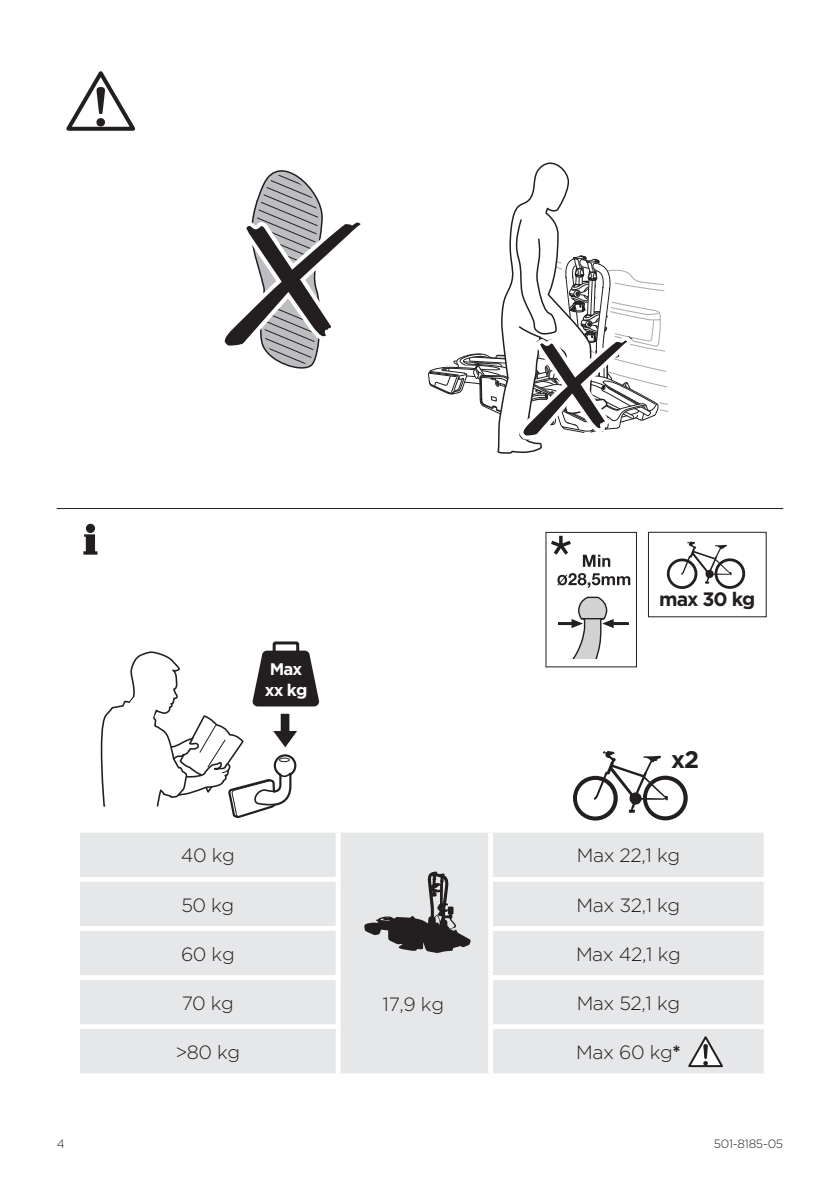
<style>
.page{position:relative;width:840px;height:1191px;background:#fff}
.page>*{position:absolute;margin:0;border:0;box-sizing:border-box;transform-origin:0 0}
.t1{font:700 24px "Thule";color:#231f20}
.t2{font:700 19.4px "Thule";letter-spacing:-.05em;color:#231f20}
.t3{font:300 19.2px "Thule";letter-spacing:-.02em;color:#231f20}
.t4{font:700 16.8px "Thule";letter-spacing:-.05em;color:#fff}
.t5{font:300 12px "Thule";letter-spacing:-.02em;color:#231f20}
.s1{font-weight:700}
</style>
<div class="page">
<svg style="left:224px;top:170px;width:137px;height:199px"></svg>
<svg style="left:428px;top:162px;width:240px;height:292px"></svg>
<svg style="left:83px;top:534px;width:14px;height:20px"></svg>
<div style="left:86px;top:524px;width:9px;height:9px;background:#231f20;border-radius:50%"></div>
<svg style="left:666px;top:541px;width:78px;height:48px"></svg>
<svg style="left:573px;top:750px;width:114px;height:70px"></svg>
<div style="left:80px;top:833px;width:683px;height:240px;background:#e6e7e9"></div>
<div style="left:335px;top:832px;width:5px;height:45px;background:#fff"></div>
<div style="left:488px;top:832px;width:5px;height:45px;background:#fff"></div>
<hr style="left:75px;top:877px;width:265px;height:4px;background:#fff">
<div style="left:335px;top:881px;width:5px;height:45px;background:#fff"></div>
<hr style="left:488px;top:877px;width:280px;height:4px;background:#fff">
<div style="left:488px;top:881px;width:5px;height:45px;background:#fff"></div>
<div style="left:75px;top:926px;width:265px;height:5px;background:#fff"></div>
<div style="left:335px;top:931px;width:5px;height:44px;background:#fff"></div>
<div style="left:488px;top:926px;width:280px;height:5px;background:#fff"></div>
<div style="left:488px;top:931px;width:5px;height:44px;background:#fff"></div>
<div style="left:75px;top:975px;width:265px;height:5px;background:#fff"></div>
<div style="left:335px;top:980px;width:5px;height:44px;background:#fff"></div>
<div style="left:488px;top:975px;width:280px;height:5px;background:#fff"></div>
<div style="left:488px;top:980px;width:5px;height:44px;background:#fff"></div>
<div style="left:75px;top:1024px;width:265px;height:5px;background:#fff"></div>
<div style="left:335px;top:1029px;width:5px;height:44px;background:#fff"></div>
<div style="left:488px;top:1024px;width:280px;height:5px;background:#fff"></div>
<div style="left:488px;top:1029px;width:5px;height:44px;background:#fff"></div>
<div style="left:272px;top:641px;width:27px;height:15px;border:3px solid #231f20"></div>
<svg style="left:100px;top:649px;width:220px;height:170px"></svg>
<div style="left:647px;top:532px;width:119px;height:85px;border:1px solid #231f20"></div>
<svg style="left:364px;top:871px;width:106px;height:82px;background:#a1a0a2"></svg>
<hr style="left:57px;top:508px;width:725px;height:1px;background:#231f20">
<svg style="left:66px;top:71px;width:69px;height:60px"></svg>
<svg style="left:685px;top:1000px;width:39px;height:68px"></svg>
<svg style="left:551px;top:536px;width:19px;height:19px"></svg>
<svg style="left:557px;top:573px;width:73px;height:15px"></svg>
<svg style="left:582px;top:555px;width:28px;height:12px"></svg>
<hr style="left:612px;top:622px;width:16px;height:3px;background:#231f20">
<svg style="left:545px;top:596px;width:68px;height:63px"></svg>
<p class="t4" style="left:269px;top:659px;width:34px">Max</p>
<p class="t4" style="left:264px;top:679px;width:44px">xx kg</p>
<p class="t2" style="left:658px;top:587px;width:98px">max 30 kg</p>
<p class="t1" style="left:670px;top:745px;width:29px">x2</p>
<p class="t3" style="left:181px;top:843px;width:56px">40 kg</p>
<p class="t3" style="left:576px;top:843px;width:105px">Max 22,1 kg</p>
<p class="t3" style="left:181px;top:892px;width:54px">50 kg</p>
<p class="t3" style="left:576px;top:892px;width:105px">Max 32,1 kg</p>
<p class="t3" style="left:181px;top:941px;width:55px">60 kg</p>
<p class="t3" style="left:575px;top:941px;width:106px">Max 42,1 kg</p>
<p class="t3" style="left:182px;top:990px;width:54px">70 kg</p>
<p class="t3" style="left:576px;top:990px;width:105px">Max 52,1 kg</p>
<p class="t3" style="left:175px;top:1040px;width:66px">&gt;80 kg</p>
<p class="t3" style="left:576px;top:1040px;width:106px">Max 60 kg<span class="s1">*</span></p>
<p class="t3" style="left:382px;top:992px;width:63px">17,9 kg</p>
<p class="t5" style="left:57px;top:1135px;width:9px">4</p>
<p class="t5" style="left:713px;top:1135px;width:71px">501-8185-05</p>
</div>
